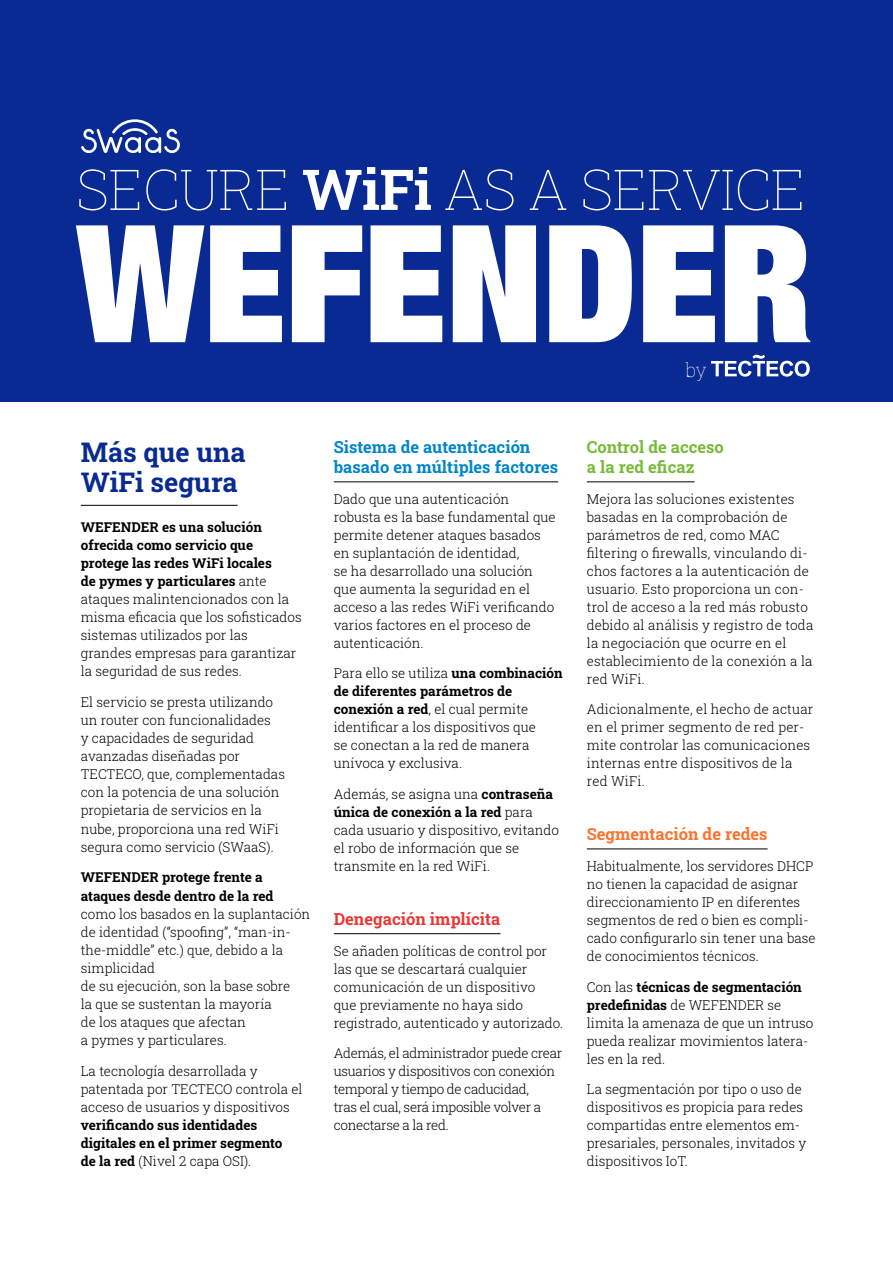
<style>
.page{position:relative;width:893px;height:1263px;background:#fff}
.page>*{position:absolute;margin:0;border:0;box-sizing:border-box;transform-origin:0 0}
.t1{font:900 condensed 163.5px "Helvetica Neue LT Pro";color:#fff}
.t2{font:100 56.25px "Roboto Slab";letter-spacing:-.01em;color:#fff}
.t3{font:700 27px/30px "Roboto Slab";color:#092a92}
.t4{font:100 19.2px "Roboto Slab";color:#fff}
.t5{font:700 16.5px/19.5px "Roboto Slab";color:#0085c6}
.t6{font:700 16.5px/19.5px "Roboto Slab";color:#77ba38}
.t7{font:700 16.5px "Roboto Slab";color:#e73836}
.t8{font:700 16.5px "Roboto Slab";color:#fb732d}
.t9{font:300 13.5px/18px "Roboto Slab";color:#000}
.t10{font:300 13.5px/18px "Roboto Slab";letter-spacing:-.025em;color:#000}
.t11{font:700 13.5px/18.1px "Roboto Slab";color:#000}
.s1{font-weight:700}
.s2{font-weight:300}
</style>
<div class="page">
<div style="left:0;top:0;width:893px;height:401px;background:#092a92"></div>
<svg style="left:81px;top:119px;width:99px;height:35px"></svg>
<hr style="left:81px;top:505px;width:157px;height:1px;background:#000">
<hr style="left:334px;top:481px;width:224px;height:1px;background:#000">
<hr style="left:334px;top:933px;width:166px;height:1px;background:#000">
<hr style="left:587px;top:481px;width:108px;height:1px;background:#000">
<hr style="left:587px;top:848px;width:181px;height:1px;background:#000">
<svg style="left:711px;top:354px;width:99px;height:23px"></svg>
<h2 class="t2" style="left:77px;top:151px;width:730px">SECURE <span class="s1">WiFi</span> AS A SERVICE</h2>
<h1 class="t1" style="left:77px;top:179px;width:737px">WEFENDER</h1>
<h3 class="t4" style="left:686px;top:357px;width:22px">by</h3>
<h3 class="t3" style="left:81px;top:437px;width:166px">Más que una<br>WiFi segura</h3>
<p class="t9" style="left:81px;top:517px;width:222px"><span class="s1">WEFENDER es una solución ofrecida como servicio que protege las redes WiFi locales<br>de pymes y particulares</span> ante ataques malintencionados con la misma eficacia que los sofisticados sistemas utilizados por las grandes empresas para garantizar la seguridad de sus redes.</p>
<p class="t9" style="left:81px;top:693px;width:206px">El servicio se presta utilizando un router con funcionalidades<br>y capacidades de seguridad avanzadas diseñadas por<br>TECTECO, que, complementadas con la potencia de una solución propietaria de servicios en la nube, proporciona una red WiFi segura como servicio (SWaaS).</p>
<p class="t11" style="left:81px;top:868px;width:194px">WEFENDER protege frente a ataques desde dentro de la red</p>
<p class="t9" style="left:81px;top:904px;width:231px">como los basados en la suplantación de identidad (“spoofing”, “man-in&shy;the-middle” etc.) que, debido a la simplicidad<br>de su ejecución, son la base sobre<br>la que se sustentan la mayoría<br>de los ataques que afectan<br>a pymes y particulares.</p>
<p class="t9" style="left:81px;top:1062px;width:223px">La tecnología desarrollada y patentada por TECTECO controla el acceso de usuarios y dispositivos</p>
<p class="t11" style="left:81px;top:1116px;width:203px">verificando sus identidades digitales en el primer segmento de la red <span class="s2">(Nivel 2 capa OSI).</span></p>
<p class="t5" style="left:334px;top:437px;width:226px">Sistema de autenticación basado en múltiples factores</p>
<p class="t9" style="left:334px;top:489px;width:223px">Dado que una autenticación robusta es la base fundamental que permite detener ataques basados en suplantación de identidad,<br>se ha desarrollado una solución que aumenta la seguridad en el acceso a las redes WiFi verificando varios factores en el proceso de autenticación.</p>
<p class="t9" style="left:334px;top:664px;width:230px">Para ello se utiliza <span class="s1">una combinación de diferentes parámetros de conexión a red</span>, el cual permite identificar a los dispositivos que<br>se conectan a la red de manera unívoca y exclusiva.</p>
<p class="t9" style="left:334px;top:785px;width:227px">Además, se asigna una <span class="s1">contraseña única de conexión a la red</span> para cada usuario y dispositivo, evitando el robo de información que se transmite en la red WiFi.</p>
<p class="t7" style="left:334px;top:907px;width:168px">Denegación implícita</p>
<p class="t9" style="left:334px;top:941px;width:231px">Se añaden políticas de control por las que se descartará cualquier comunicación de un dispositivo<br>que previamente no haya sido registrado, autenticado y autorizado.</p>
<p class="t10" style="left:334px;top:1044px;width:230px">Además, el administrador puede crear usuarios y dispositivos con conexión temporal y tiempo de caducidad,<br>tras el cual, será imposible volver a conectarse a la red.</p>
<p class="t6" style="left:587px;top:437px;width:139px">Control de acceso a la red eficaz</p>
<p class="t9" style="left:587px;top:489px;width:228px">Mejora las soluciones existentes basadas en la comprobación de parámetros de red, como MAC filtering o firewalls, vinculando di&shy;chos factores a la autenticación de usuario. Esto proporciona un con&shy;trol de acceso a la red más robusto debido al análisis y registro de toda la negociación que ocurre en el establecimiento de la conexión a la red WiFi.</p>
<p class="t9" style="left:587px;top:700px;width:228px">Adicionalmente, el hecho de actuar en el primer segmento de red per&shy;mite controlar las comunicaciones internas entre dispositivos de la red WiFi.</p>
<p class="t8" style="left:587px;top:823px;width:182px">Segmentación de redes</p>
<p class="t9" style="left:587px;top:856px;width:230px">Habitualmente, los servidores DHCP no tienen la capacidad de asignar direccionamiento IP en diferentes segmentos de red o bien es compli&shy;cado configurarlo sin tener una base de conocimientos técnicos.</p>
<p class="t9" style="left:587px;top:977px;width:228px">Con las <span class="s1">técnicas de segmentación predefinidas</span> de WEFENDER se limita la amenaza de que un intruso pueda realizar movimientos latera&shy;les en la red.</p>
<p class="t9" style="left:587px;top:1080px;width:221px">La segmentación por tipo o uso de dispositivos es propicia para redes compartidas entre elementos em&shy;presariales, personales, invitados y dispositivos IoT.</p>
</div>
